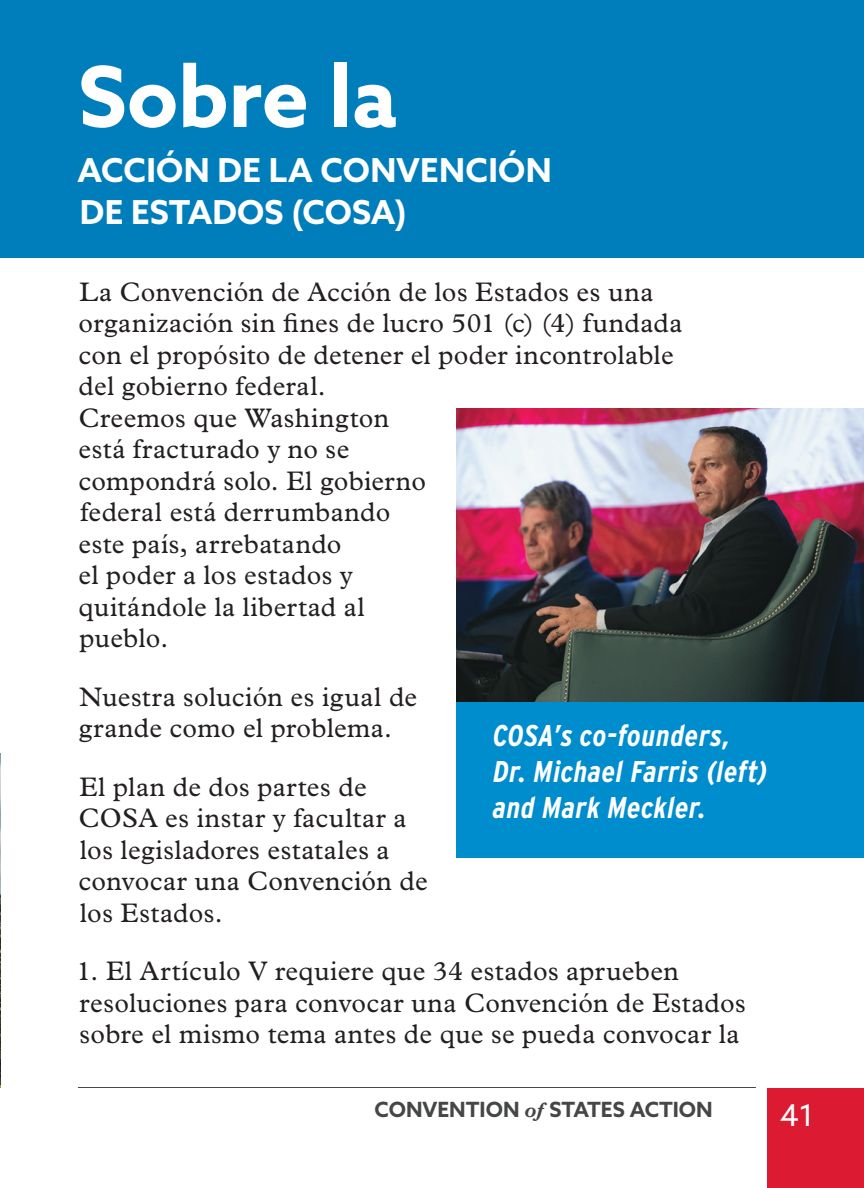
<style>
.page{position:relative;width:864px;height:1188px;background:#fff}
.page>*{position:absolute;margin:0;border:0;box-sizing:border-box;transform-origin:0 0}
.Headline{font:700 84px "Azo Sans";letter-spacing:-.005em;color:#fff}
.Subhead{font:700 33px/42px "Azo Sans";letter-spacing:.005em;color:#fff}
.Pull_quote{font:italic 700 30px/36px "Interstate Condensed";letter-spacing:.02em;color:#fff}
.t1{font:30px "Azo Sans";color:#fff}
.t2{font:27px/31.5px "Plantin MT Pro";letter-spacing:.01em;color:#231f20}
.t3{font:700 21px "Azo Sans";color:#454646}
.s1{font-family:"Plantin MT Pro";font-style:italic}
</style>
<div class="page">
<div style="left:767px;top:1088px;width:97px;height:100px;background:#dc1a32"></div>
<hr style="left:78px;top:1087px;width:678px;height:1px;background:#454646">
<img style="left:0;top:753px;width:1px;height:334px">
<div style="left:1px;top:0;width:863px;height:257px;background:#007dbb"></div>
<img style="left:457px;top:408px;width:407px;height:294px">
<div style="left:457px;top:702px;width:407px;height:155px;background:#008dce"></div>
<p class="Headline" style="left:78px;top:41px;width:320px">Sobre la</p>
<p class="Subhead" style="left:77px;top:149px;width:476px">ACCIÓN DE LA CONVENCIÓN<br>DE ESTADOS (COSA)</p>
<p class="t2" style="left:78px;top:276px;width:606px">La Convención de Acción de los Estados es una organización sin fines de lucro 501 (c) (4) fundada con el propósito de detener el poder incontrolable del gobierno federal.<br>Creemos que Washington<br>está fracturado y no se<br>compondrá solo. El gobierno<br>federal está derrumbando<br>este país, arrebatando<br>el poder a los estados y<br>quitándole la libertad al<br>pueblo.</p>
<p class="t2" style="left:79px;top:681px;width:340px">Nuestra solución es igual de grande como el problema.</p>
<p class="t2" style="left:78px;top:771px;width:351px">El plan de dos partes de<br>COSA es instar y facultar a los legisladores estatales a convocar una Convención de los Estados.</p>
<p class="t2" style="left:77px;top:956px;width:671px">1. El Artículo V requiere que 34 estados aprueben resoluciones para convocar una Convención de Estados sobre el mismo tema antes de que se pueda convocar la</p>
<p class="Pull_quote" style="left:493px;top:717px;width:276px">COSA’s co-founders,<br>Dr. Michael Farris (left) and Mark Meckler.</p>
<p class="t3" style="left:374px;top:1096px;width:340px">CONVENTION <span class="s1">of</span> STATES ACTION</p>
<p class="t1" style="left:780px;top:1095px;width:36px">41</p>
</div>
